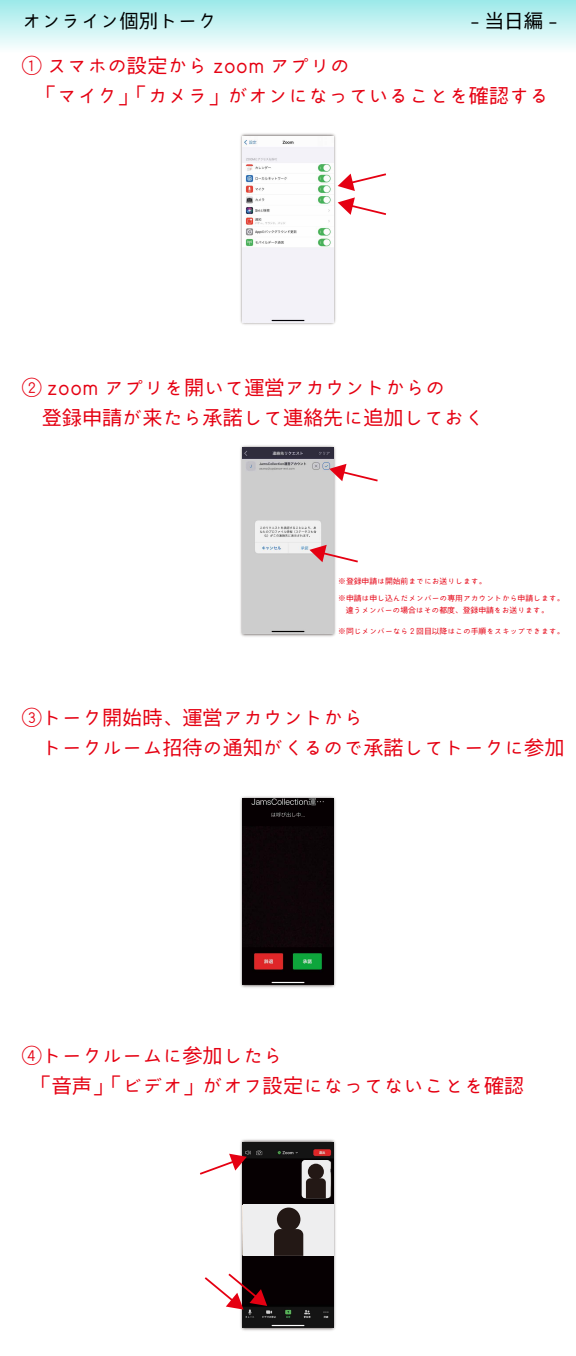
<style>
.page{position:relative;width:576px;height:1356px;background:#fff}
.page>*{position:absolute;margin:0;border:0;box-sizing:border-box;transform-origin:0 0}
.t1{font:20.1px/30px "Kinuta Iroha 23 kaede Std N R";color:#e50012}
.t2{font:19.5px "Kinuta Iroha 23 kaede Std N R";color:#000}
.t3{font:7.8px/16.8px "Kinuta Iroha 23 kaede Std N R";color:#e50012}
</style>
<div class="page">
<div style="left:0;top:0;width:576px;height:53px;background:linear-gradient(to bottom,#9ce9e9,#fdffff)"></div>
<img style="left:240px;top:133px;width:98px;height:192px">
<img style="left:243px;top:136px;width:90px;height:186px">
<svg style="left:338px;top:197px;width:48px;height:18px"></svg>
<svg style="left:338px;top:173px;width:48px;height:18px"></svg>
<img style="left:240px;top:445px;width:96px;height:192px">
<img style="left:243px;top:448px;width:90px;height:185px">
<img style="left:240px;top:1139px;width:96px;height:192px">
<img style="left:243px;top:1142px;width:90px;height:186px">
<div style="left:243px;top:1204px;width:90px;height:52px;background:#eeeeef"></div>
<svg style="left:274px;top:1229px;width:29px;height:27px"></svg>
<div style="left:277px;top:1208px;width:23px;height:23px;background:#231815;border-radius:50%"></div>
<div style="left:302px;top:1160px;width:29px;height:38px;background:#eeeeef;border-radius:4px"></div>
<svg style="left:306px;top:1178px;width:20px;height:20px"></svg>
<div style="left:308px;top:1164px;width:16px;height:16px;background:#231815;border-radius:50%"></div>
<svg style="left:309px;top:545px;width:49px;height:19px"></svg>
<svg style="left:329px;top:464px;width:49px;height:19px"></svg>
<svg style="left:204px;top:1272px;width:63px;height:38px"></svg>
<svg style="left:200px;top:1154px;width:47px;height:22px"></svg>
<img style="left:240px;top:796px;width:96px;height:192px">
<img style="left:243px;top:799px;width:90px;height:185px">
<p class="t2" style="left:22px;top:10px;width:196px">オンライン個別トーク</p>
<p class="t2" style="left:470px;top:10px;width:89px">- 当日編 -</p>
<p class="t1" style="left:22px;top:51px;width:529px">① スマホの設定から zoom アプリの<br>　 「マイク」「カメラ」がオンになっていることを確認する</p>
<p class="t1" style="left:22px;top:373px;width:464px">② zoom アプリを開いて運営アカウントからの<br>　登録申請が来たら承諾して連絡先に追加しておく</p>
<p class="t3" style="left:338px;top:573px;width:228px">※登録申請は開始前までにお送りします。<br>※申請は申し込んだメンバーの専用アカウントから申請します。</p>
<p class="t3" style="left:346px;top:602px;width:204px">違うメンバーの場合はその都度、登録申請をお送ります。</p>
<p class="t3" style="left:338px;top:623px;width:228px">※同じメンバーなら２回目以降はこの手順をスキップできます。</p>
<p class="t1" style="left:42px;top:703px;width:524px;text-indent:-20px">③トーク開始時、運営アカウントから<br>トークルーム招待の通知がくるので承諾してトークに参加</p>
<p class="t1" style="left:22px;top:1041px;width:504px">④トークルームに参加したら<br>　「音声」「ビデオ」がオフ設定になってないことを確認</p>
</div>
